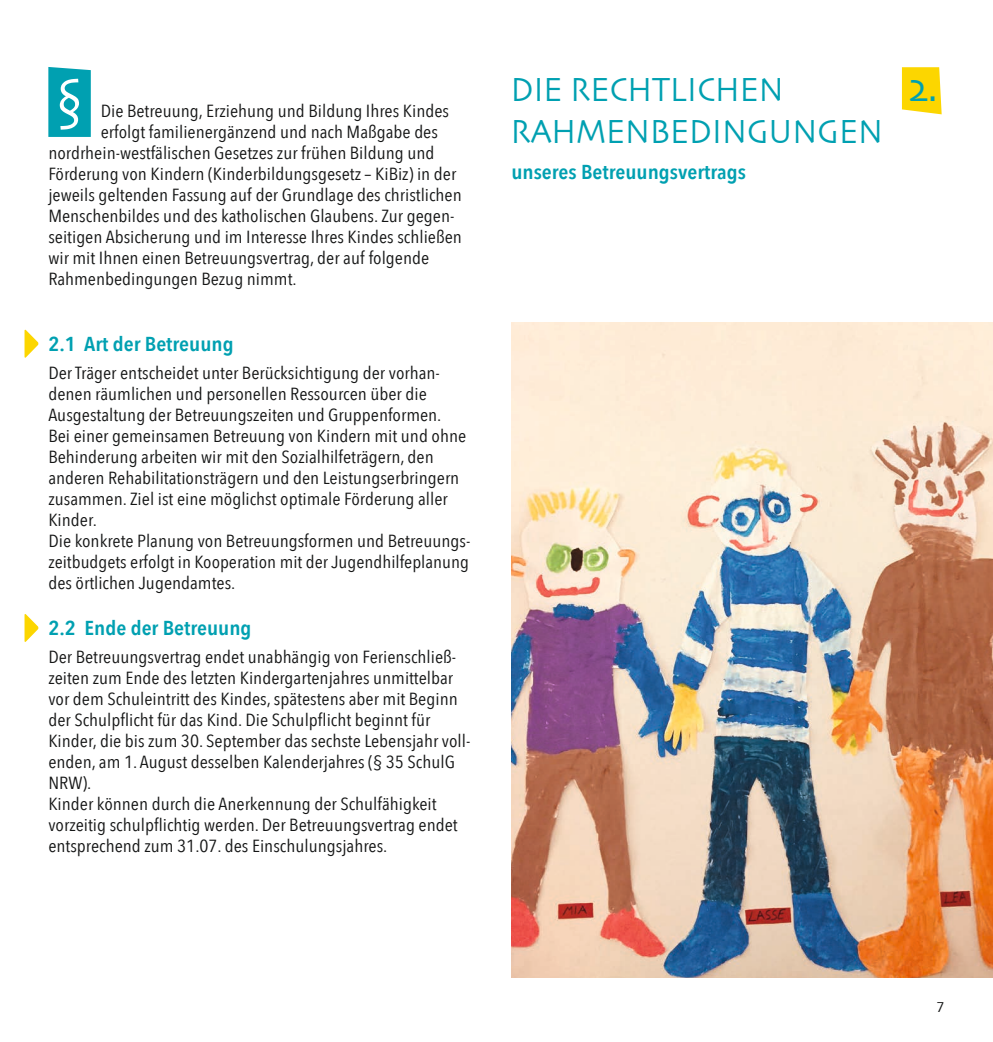
<style>
.page{position:relative;width:993px;height:1042px;background:#fff}
.page>*{position:absolute;margin:0;border:0;box-sizing:border-box;transform-origin:0 0}
.t1{font:59.85px "Skia";color:#fff;scale:.9 1}
.t2{font:42px "Skia";color:#00a0b1;scale:.9 1}
.t3{font:35px/42px "Skia";color:#00a0b1;scale:.9 1}
.t4{font:600 20.12px "Avenir Next Condensed";color:#00a0b1;scale:1.1 1}
.t5{font:17.5px/21px "Avenir Next Condensed";color:#151616;scale:1.1 1}
.t6{font:14px "Avenir Next Condensed";color:#151616;scale:1.25 1}
</style>
<div class="page">
<svg style="left:901px;top:67px;width:40px;height:47px;background:#fcd916"></svg>
<svg style="left:25px;top:329px;width:14px;height:29px"></svg>
<svg style="left:25px;top:614px;width:14px;height:28px"></svg>
<svg style="left:48px;top:67px;width:43px;height:70px;background:#08a3b3"></svg>
<img style="left:511px;top:322px;width:481px;height:655px">
<h1 class="t1" style="left:57px;top:62px;width:29px">§</h1>
<p class="t5" style="left:101px;top:99px;width:318px">Die Betreuung, Erziehung und Bildung Ihres Kindes</p>
<p class="t5" style="left:101px;top:120px;width:308px">erfolgt familienergänzend und nach Maßgabe des</p>
<p class="t5" style="left:48px;top:141px;width:352px">nordrhein-westfälischen Gesetzes zur frühen Bildung und</p>
<p class="t5" style="left:48px;top:162px;width:372px">Förderung von Kindern (Kinderbildungsgesetz – KiBiz) in der</p>
<p class="t5" style="left:48px;top:183px;width:377px">jeweils geltenden Fassung auf der Grundlage des christlichen</p>
<p class="t5" style="left:48px;top:204px;width:370px">Menschenbildes und des katholischen Glaubens. Zur gegen-</p>
<p class="t5" style="left:48px;top:225px;width:377px">seitigen Absicherung und im Interesse Ihres Kindes schließen</p>
<p class="t5" style="left:48px;top:246px;width:347px">wir mit Ihnen einen Betreuungsvertrag, der auf folgende</p>
<p class="t5" style="left:48px;top:267px;width:227px">Rahmenbedingungen Bezug nimmt.</p>
<p class="t4" style="left:48px;top:326px;width:170px">2.1 Art der Betreuung</p>
<p class="t5" style="left:48px;top:362px;width:384px">Der Träger entscheidet unter Berücksichtigung der vorhan&shy;denen räumlichen und personellen Ressourcen über die Ausgestaltung der Betreuungszeiten und Gruppenformen.<br>Bei einer gemeinsamen Betreuung von Kindern mit und ohne Behinderung arbeiten wir mit den Sozialhilfeträgern, den anderen Rehabilitationsträgern und den Leistungserbringern zusammen. Ziel ist eine möglichst optimale Förderung aller Kinder.<br>Die konkrete Planung von Betreuungsformen und Betreuungs&shy;zeitbudgets erfolgt in Kooperation mit der Jugendhilfeplanung des örtlichen Jugendamtes.</p>
<p class="t4" style="left:48px;top:610px;width:186px">2.2 Ende der Betreuung</p>
<p class="t5" style="left:48px;top:645px;width:385px">Der Betreuungsvertrag endet unabhängig von Ferienschließ&shy;zeiten zum Ende des letzten Kindergartenjahres unmittelbar vor dem Schuleintritt des Kindes, spätestens aber mit Beginn der Schulpflicht für das Kind. Die Schulpflicht beginnt für Kinder, die bis zum 30. September das sechste Lebensjahr voll&shy;enden, am 1. August desselben Kalenderjahres (§ 35 SchulG NRW).<br>Kinder können durch die Anerkennung der Schulfähigkeit vorzeitig schulpflichtig werden. Der Betreuungsvertrag endet entsprechend zum 31.07. des Einschulungsjahres.</p>
<h3 class="t3" style="left:510px;top:71px;width:415px">DIE RECHTLICHEN<br>RAHMENBEDINGUNGEN</h3>
<p class="t4" style="left:511px;top:155px;width:215px">unseres Betreuungsvertrags</p>
<h2 class="t2" style="left:908px;top:62px;width:34px">2.</h2>
<p class="t6" style="left:936px;top:995px;width:8px">7</p>
</div>
